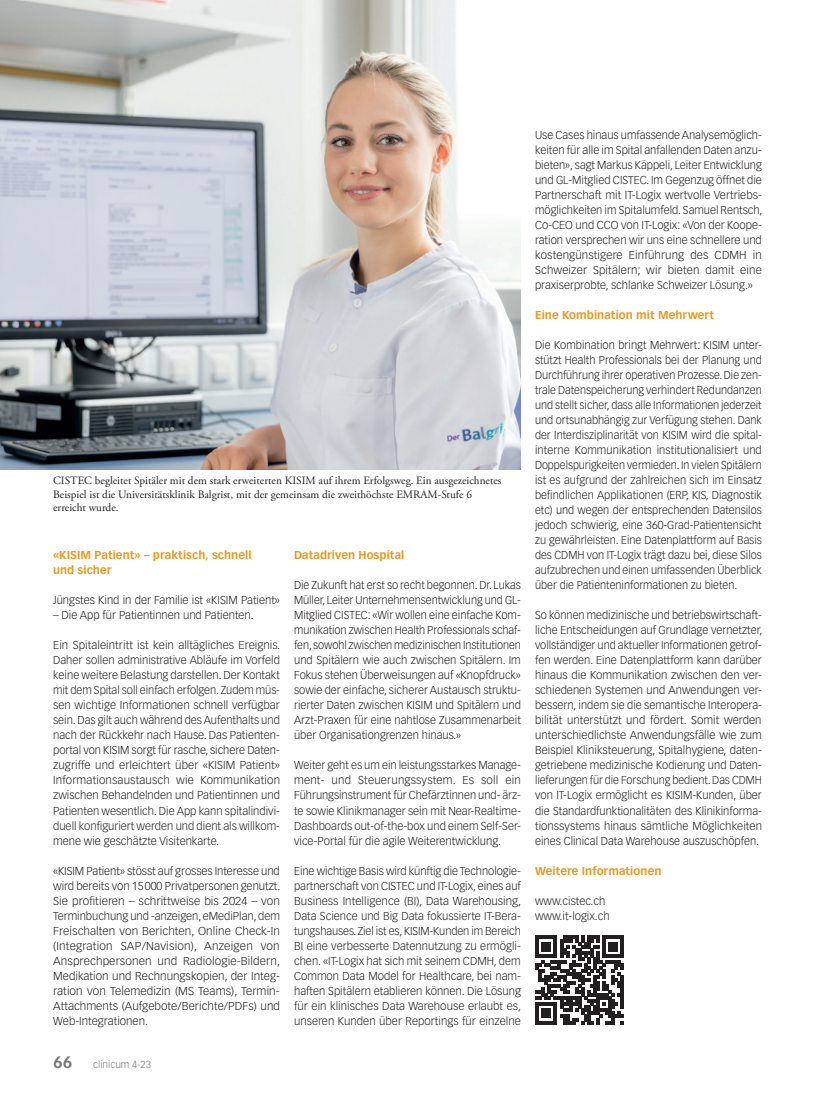
<style>
.page{position:relative;width:815px;height:1099px;background:#fff}
.page>*{position:absolute;margin:0;border:0;box-sizing:border-box;transform-origin:0 0}
.Lauftext{font:300 11.25px/15px "Vectora LT Std";color:#231f20;text-align:justify}
.Legende{font:11.25px/13.5px "Adobe Garamond Pro";color:#231f20}
.ZT_GP{font:700 11.25px/15px "Vectora LT Std";letter-spacing:.005em;color:#ee961c}
.t1{font:300 10px "Vectora LT Std";color:#76787b}
.s1{font-weight:700;font-size:16.25px}
</style>
<div class="page">
<svg style="left:536px;top:935px;width:88px;height:89px"></svg>
<img style="left:0;top:0;width:521px;height:469px">
<p class="Legende" style="left:53px;top:474px;width:450px">CISTEC begleitet Spitäler mit dem stark erweiterten KISIM auf ihrem Erfolgsweg. Ein ausgezeichnetes<br>Beispiel ist die Universitätsklinik Balgrist, mit der gemeinsam die zweithöchste EMRAM-Stufe 6 erreicht wurde.</p>
<p class="ZT_GP" style="left:53px;top:548px;width:200px">«KISIM Patient» – praktisch, schnell und sicher</p>
<p class="Lauftext" style="left:53px;top:593px;width:228px">Jüngstes Kind in der Familie ist «KISIM Patient»</p>
<p class="Lauftext" style="left:53px;top:608px;width:202px">– Die App für Patientinnen und Patienten.</p>
<p class="Lauftext" style="left:53px;top:638px;width:229px">Ein Spitaleintritt ist kein alltägliches Ereignis.<br>Daher sollen administrative Abläufe im Vorfeld keine weitere Belastung darstellen. Der Kontakt mit dem Spital soll einfach erfolgen. Zudem müs&shy;sen wichtige Informationen schnell verfügbar sein. Das gilt auch während des Aufenthalts und nach der Rückkehr nach Hause. Das Patienten&shy;portal von KISIM sorgt für rasche, sichere Daten&shy;zugriffe und erleichtert über «KISIM Patient» Informationsaustausch wie Kommunikation zwischen Behandelnden und Patientinnen und Patienten wesentlich. Die App kann spitalindivi&shy;duell konfiguriert werden und dient als willkom&shy;mene wie geschätzte Visitenkarte.</p>
<p class="Lauftext" style="left:53px;top:863px;width:229px">«KISIM Patient» stösst auf grosses Interesse und wird bereits von 15000 Privatpersonen genutzt.<br>Sie profitieren – schrittweise bis 2024 – von Terminbuchung und -anzeigen, eMediPlan, dem Freischalten von Berichten, Online Check-In (Integration SAP/Navision), Anzeigen von Ansprechpersonen und Radiologie-Bildern, Medikation und Rechnungskopien, der Integ&shy;ration von Telemedizin (MS Teams), Termin-Attachments (Aufgebote/Berichte/PDFs) und Web-Integrationen.</p>
<p class="t1" style="left:53px;top:1058px;width:99px"><span class="s1">66</span> clinicum 4-23</p>
<p class="ZT_GP" style="left:294px;top:548px;width:112px">Datadriven Hospital</p>
<p class="Lauftext" style="left:294px;top:578px;width:228px">Die Zukunft hat erst so recht begonnen. Dr. Lukas Müller, Leiter Unternehmensentwicklung und GL-Mitglied CISTEC: «Wir wollen eine einfache Kom&shy;munikation zwischen Health Professionals schaf&shy;fen, sowohl zwischen medizinischen Institutionen und Spitälern wie auch zwischen Spitälern. Im Fokus stehen Überweisungen auf «Knopfdruck» sowie der einfache, sicherer Austausch struktu&shy;rierter Daten zwischen KISIM und Spitälern und Arzt-Praxen für eine nahtlose Zusammenarbeit ü ber Organisationgrenzen hinaus.»</p>
<p class="Lauftext" style="left:294px;top:758px;width:228px">Weiter geht es um ein leistungsstarkes Manage&shy;ment- und Steuerungssystem. Es soll ein Fü hrungsinstrument für Chefärztinnen und- ärz&shy;te sowie Klinikmanager sein mit Near-Realtime-Dashboards out-of-the-box und einem Self-Ser&shy;vice-Portal fü r die agile Weiterentwicklung.</p>
<p class="Lauftext" style="left:294px;top:863px;width:229px">Eine wichtige Basis wird künftig die Technologie&shy;partnerschaft von CISTEC und IT-Logix, eines auf Business Intelligence (BI), Data Warehousing, Data Science und Big Data fokussierte IT-Bera&shy;tungshauses. Ziel ist es, KISIM-Kunden im Bereich BI eine verbesserte Datennutzung zu ermögli&shy;chen. «IT-Logix hat sich mit seinem CDMH, dem Common Data Model for Healthcare, bei nam&shy;haften Spitälern etablieren können. Die Lösung für ein klinisches Data Warehouse erlaubt es, unseren Kunden über Reportings für einzelne</p>
<p class="Lauftext" style="left:535px;top:128px;width:229px">Use Cases hinaus umfassende Analysemöglich&shy;keiten für alle im Spital anfallenden Daten anzu&shy;bieten», sagt Markus Käppeli, Leiter Entwicklung und GL-Mitglied CISTEC. Im Gegenzug öffnet die Partnerschaft mit IT-Logix wertvolle Vertriebs&shy;möglichkeiten im Spitalumfeld. Samuel Rentsch, Co-CEO und CCO von IT-Logix: «Von der Koope&shy;ration versprechen wir uns eine schnellere und kostengünstigere Einführung des CDMH in Schweizer Spitälern; wir bieten damit eine praxiserprobte, schlanke Schweizer Lösung.»</p>
<p class="ZT_GP" style="left:535px;top:308px;width:181px">Eine Kombination mit Mehrwert</p>
<p class="Lauftext" style="left:535px;top:338px;width:228px">Die Kombination bringt Mehrwert: KISIM unter&shy;stützt Health Professionals bei der Planung und Durchführung ihrer operativen Prozesse. Die zen&shy;trale Datenspeicherung verhindert Redundanzen und stellt sicher, dass alle Informationen jederzeit und ortsunabhängig zur Verfügung stehen. Dank der Interdisziplinarität von KISIM wird die spital&shy;interne Kommunikation institutionalisiert und Doppelspurigkeiten vermieden. In vielen Spitälern ist es aufgrund der zahlreichen sich im Einsatz befindlichen Applikationen (ERP, KIS, Diagnostik etc) und wegen der entsprechenden Datensilos jedoch schwierig, eine 360-Grad-Patientensicht zu gewährleisten. Eine Datenplattform auf Basis des CDMH von IT-Logix trägt dazu bei, diese Silos aufzubrechen und einen umfassenden Überblick über die Patienteninformationen zu bieten.</p>
<p class="Lauftext" style="left:535px;top:608px;width:229px">So können medizinische und betriebswirtschaft&shy;liche Entscheidungen auf Grundlage vernetzter, vollständiger und aktueller Informationen getrof&shy;fen werden. Eine Datenplattform kann darüber hinaus die Kommunikation zwischen den ver&shy;schiedenen Systemen und Anwendungen ver&shy;bessern, indem sie die semantische Interopera&shy;bilität unterstützt und fördert. Somit werden unterschiedlichste Anwendungsfälle wie zum Beispiel Kliniksteuerung, Spitalhygiene, daten&shy;getriebene medizinische Kodierung und Daten&shy;lieferungen für die Forschung bedient. Das CDMH von IT-Logix ermöglicht es KISIM-Kunden, über die Standardfunktionalitäten des Klinikinforma&shy;tionssystems hinaus sämtliche Möglichkeiten eines Clinical Data Warehouse auszuschöpfen.</p>
<p class="ZT_GP" style="left:535px;top:863px;width:128px">Weitere Informationen</p>
<p class="Lauftext" style="left:535px;top:893px;width:72px">www.cistec.ch</p>
<p class="Lauftext" style="left:535px;top:908px;width:76px">www.it-logix.ch</p>
</div>
